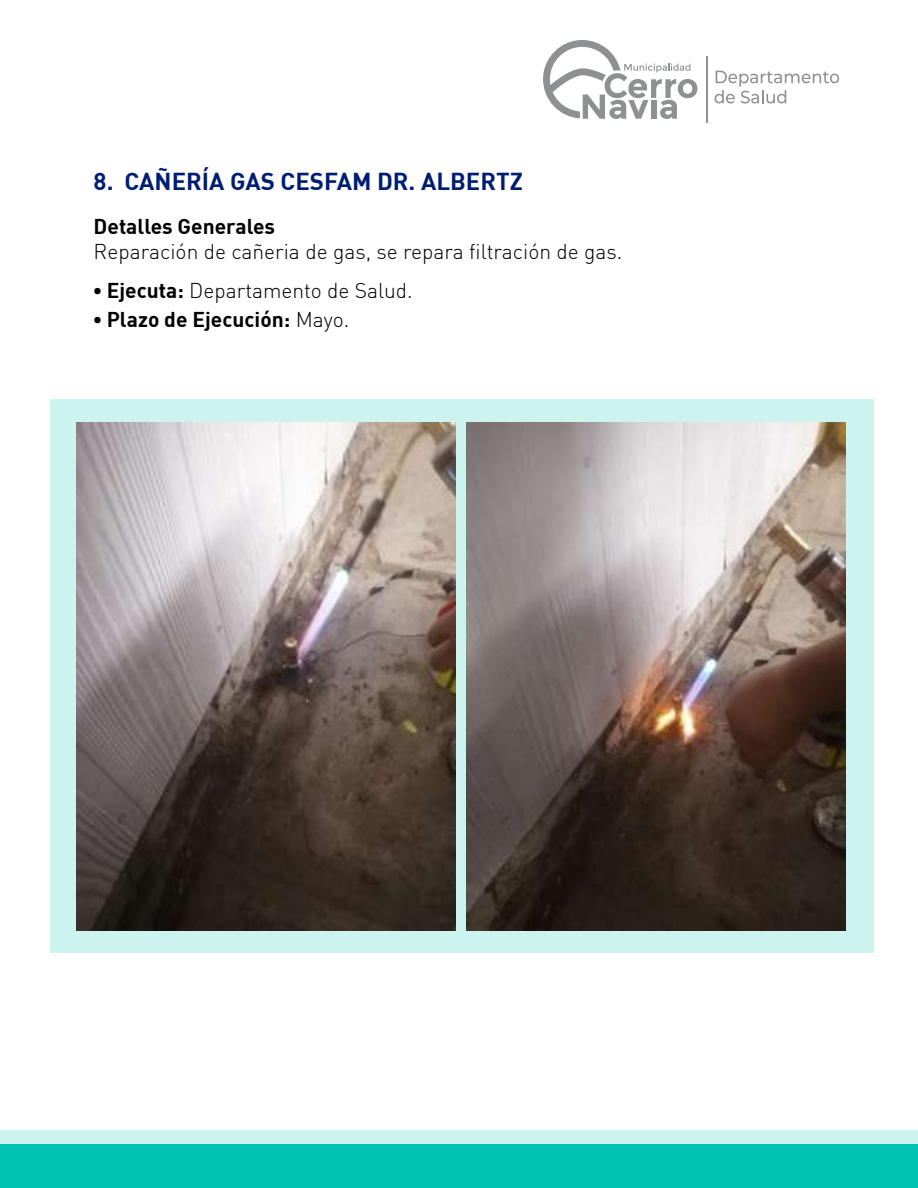
<style>
.page{position:relative;width:918px;height:1188px;background:#fff}
.page>*{position:absolute;margin:0;border:0;box-sizing:border-box;transform-origin:0 0}
.t1{font:700 24px "DIN";color:#001e71}
.t2{font:21px/39px "DIN Light Alternate";color:#000}
.t3{font:700 21px "DIN";color:#000}
.s1{font-family:"Montserrat";font-weight:900;font-size:24px}
.s2{font-family:"DIN";font-weight:700}
.s3{font-family:"DIN Light Alternate";font-weight:400}
</style>
<div class="page">
<svg style="left:543px;top:40px;width:154px;height:79px"></svg>
<hr style="left:706px;top:56px;width:1px;height:67px;background:#8e9091">
<svg style="left:715px;top:71px;width:124px;height:33px"></svg>
<div style="left:0;top:1130px;width:918px;height:50px;background:#cdf3ee"></div>
<div style="left:0;top:1144px;width:918px;height:44px;background:#00c3b3"></div>
<div style="left:50px;top:399px;width:824px;height:553px;background:#cdf3ee"></div>
<img style="left:76px;top:422px;width:380px;height:508px">
<img style="left:466px;top:422px;width:380px;height:508px">
<p class="t1" style="left:94px;top:165px;width:431px">8. CAÑERÍA GAS CESFAM DR. ALBERTZ</p>
<p class="t3" style="left:94px;top:213px;width:183px">Detalles Generales</p>
<p class="t2" style="left:94px;top:232px;width:530px">Reparación de cañeria de gas, se repara filtración de gas. <span class="s1">·</span> <span class="s2">Ejecuta:</span> Departamento de Salud.</p>
<p class="t3" style="left:94px;top:306px;width:257px"><span class="s1">·</span> Plazo de Ejecución: <span class="s3">Mayo.</span></p>
</div>
